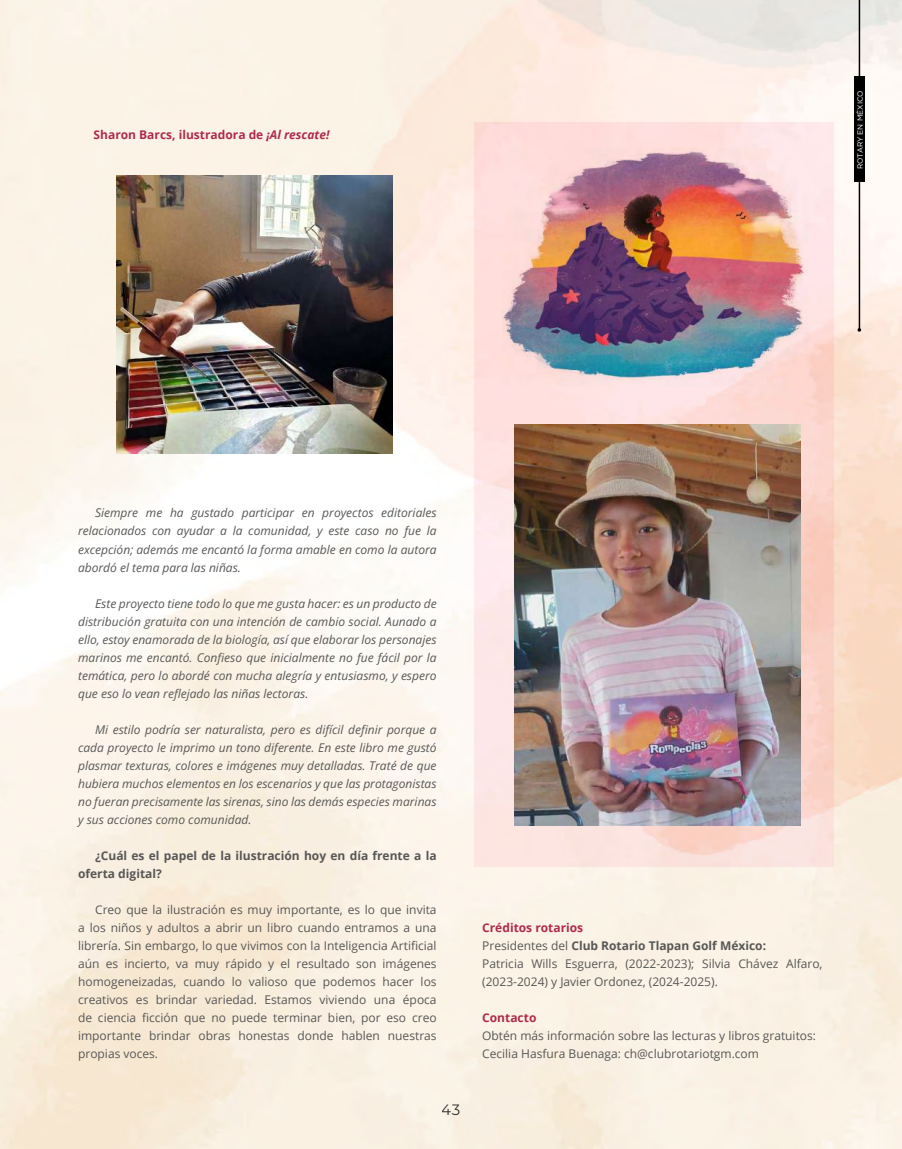
<style>
.page{position:relative;width:902px;height:1149px;background:#fff}
.page>*{position:absolute;margin:0;border:0;box-sizing:border-box;transform-origin:0 0}
.t1{font:15px "Montserrat Alternates";color:#000}
.t2{font:italic 12px/18px "Open Sans";color:#575756;text-align:justify}
.t3{font:12px/18px "Open Sans";color:#575756}
.t4{font:700 12px/18px "Open Sans";color:#575756}
.t5{font:700 12px "Open Sans";color:#ae2b4d}
.t6{font:7.5px "Gotham HTF";color:#fff}
.s1{font-style:italic}
.s2{font-weight:700;color:#ae2b4d}
.s3{font-weight:700}
</style>
<div class="page">
<img style="left:0;top:0;width:901px;height:1148px">
<svg style="left:474px;top:122px;width:359px;height:744px;background:#fbddda"></svg>
<img style="left:117px;top:175px;width:275px;height:278px">
<img style="left:502px;top:149px;width:306px;height:236px">
<img style="left:514px;top:424px;width:285px;height:401px">
<hr style="left:858px;top:0;width:2px;height:330px;background:#000">
<div style="left:854px;top:76px;width:10px;height:106px;background:#000"></div>
<p class="t5" style="left:94px;top:126px;width:237px">Sharon Barcs, ilustradora de <span class="s1">¡Al rescate!</span></p>
<p class="t6" style="left:855px;top:169px;width:80px;rotate:-90deg">ROTARY EN MÉXICO</p>
<p class="t2" style="left:78px;top:503px;width:360px;text-indent:17px">Siempre me ha gustado participar en proyectos editoriales relacionados con ayudar a la comunidad, y este caso no fue la excepción; además me encantó la forma amable en como la autora abordó el tema para las niñas.</p>
<p class="t2" style="left:78px;top:593px;width:360px;text-indent:17px">Este proyecto tiene todo lo que me gusta hacer: es un producto de distribución gratuita con una intención de cambio social. Aunado a ello, estoy enamorada de la biología, así que elaborar los personajes marinos me encantó. Confieso que inicialmente no fue fácil por la temática, pero lo abordé con mucha alegría y entusiasmo, y espero que eso lo vean reflejado las niñas lectoras.</p>
<p class="t2" style="left:78px;top:719px;width:360px;text-indent:17px">Mi estilo podría ser naturalista, pero es difícil definir porque a cada proyecto le imprimo un tono diferente. En este libro me gustó plasmar texturas, colores e imágenes muy detalladas. Traté de que hubiera muchos elementos en los escenarios y que las protagonistas no fueran precisamente las sirenas, sino las demás especies marinas y sus acciones como comunidad.</p>
<p class="t4" style="left:78px;top:845px;width:360px;text-indent:17px">¿Cuál es el papel de la ilustración hoy en día frente a la oferta digital?</p>
<p class="t3" style="left:78px;top:899px;width:360px;text-align:justify;text-indent:17px">Creo que la ilustración es muy importante, es lo que invita a los niños y adultos a abrir un libro cuando entramos a una librería. Sin embargo, lo que vivimos con la Inteligencia Artificial aún es incierto, va muy rápido y el resultado son imágenes homogeneizadas, cuando lo valioso que podemos hacer los creativos es brindar variedad. Estamos viviendo una época de ciencia ficción que no puede terminar bien, por eso creo importante brindar obras honestas donde hablen nuestras propias voces.</p>
<p class="t1" style="left:442px;top:1099px;width:20px">43</p>
<p class="t3" style="left:482px;top:917px;width:342px"><span class="s2">Créditos rotarios<br></span>Presidentes del <span class="s3">Club Rotario Tlapan Golf México:<br></span>Patricia Wills Esguerra, (2022-2023); Silvia Chávez Alfaro, (2023-2024) y Javier Ordonez, (2024-2025).</p>
<p class="t5" style="left:482px;top:1008px;width:56px">Contacto</p>
<p class="t3" style="left:482px;top:1025px;width:335px">Obtén más información sobre las lecturas y libros gratuitos:<br>Cecilia Hasfura Buenaga: ch@clubrotariotgm.com</p>
</div>
